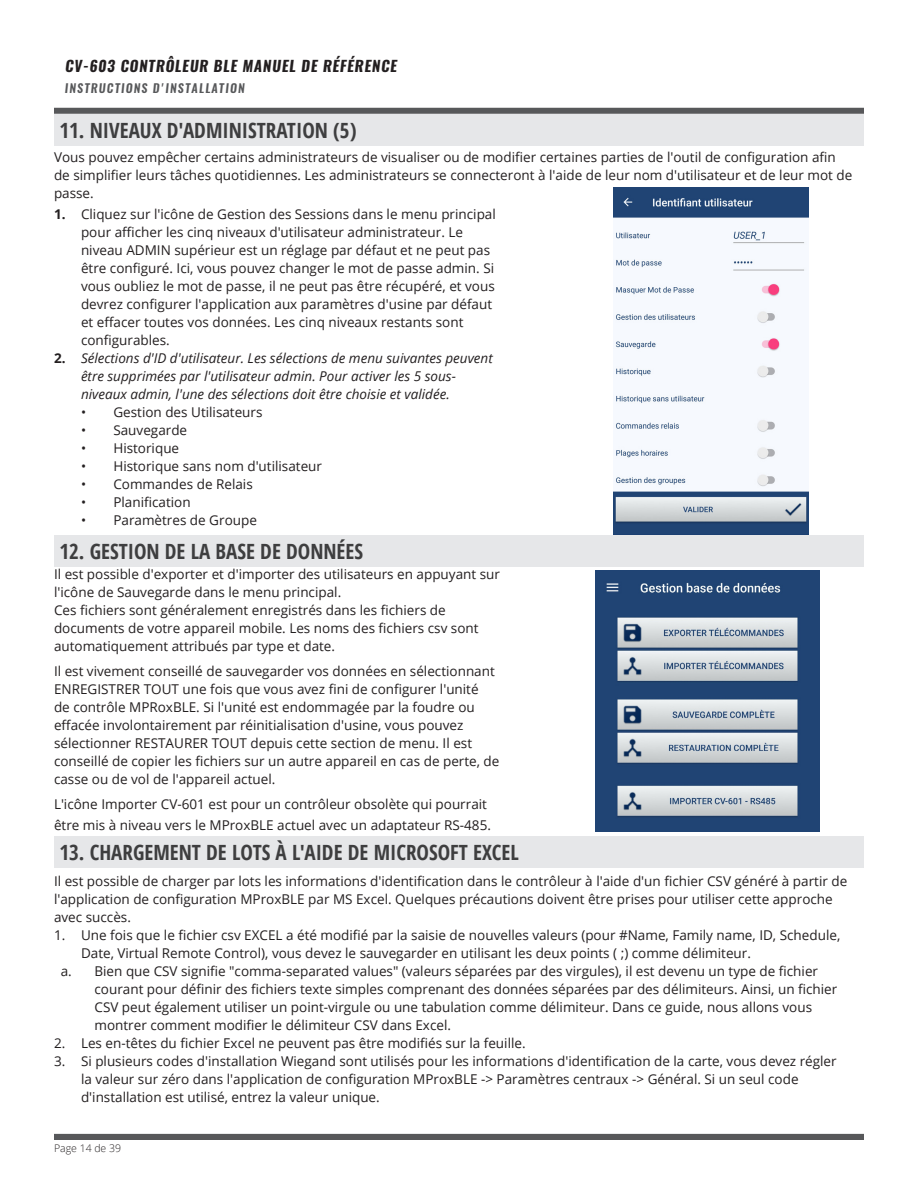
<style>
.page{position:relative;width:918px;height:1188px;background:#fff}
.page>*{position:absolute;margin:0;border:0;box-sizing:border-box;transform-origin:0 0}
._2018_-_H1_-Title_Align_Left{font:700 condensed 21px "Open Sans";color:#3e3e3f}
._2018-H1a_Aligh_Left-Inst_Instructions_Bl{font:700 15px "Oswald";color:#231f20}
.t1{font:13.5px/18px "Open Sans";color:#231f20}
.t2{font:italic 13.5px/18px "Open Sans";color:#231f20}
._2018-H1a_Aligh_Left-Inst_Instructions_Gr{font:italic 600 12px "Oswald";letter-spacing:.1em;color:#57585a}
._2018_-_page___align_left{font:300 10.5px "Open Sans";color:#231f20}
.s1{font-weight:700}
.s2{font-weight:700;font-style:normal}
</style>
<div class="page">
<div style="left:54px;top:108px;width:810px;height:6px;background:#57585a"></div>
<div style="left:54px;top:1134px;width:810px;height:6px;background:#57585a"></div>
<img style="left:613px;top:187px;width:195px;height:347px">
<img style="left:595px;top:571px;width:224px;height:260px">
<div style="left:54px;top:535px;width:810px;height:32px;background:#e6e7e9"></div>
<div style="left:54px;top:114px;width:810px;height:32px;background:#e6e7e9"></div>
<div style="left:54px;top:836px;width:810px;height:32px;background:#e6e7e9"></div>
<p class="_2018-H1a_Aligh_Left-Inst_Instructions_Bl" style="left:65px;top:58px;width:336px">CV-603 CONTRÔLEUR BLE MANUEL DE RÉFÉRENCE</p>
<p class="_2018-H1a_Aligh_Left-Inst_Instructions_Gr" style="left:65px;top:79px;width:181px">INSTRUCTIONS D'INSTALLATION</p>
<p class="_2018_-_H1_-Title_Align_Left" style="left:59px;top:116px;width:299px">11. NIVEAUX D'ADMINISTRATION (5)</p>
<p class="t1" style="left:54px;top:147px;width:800px">Vous pouvez empêcher certains administrateurs de visualiser ou de modifier certaines parties de l'outil de configuration afin de simplifier leurs tâches quotidiennes. Les administrateurs se connecteront à l'aide de leur nom d'utilisateur et de leur mot de passe.</p>
<p class="t1" style="left:81px;top:205px;width:416px;text-indent:-27px"><span class="s1">1.</span> Cliquez sur l'icône de Gestion des Sessions dans le menu principal pour afficher les cinq niveaux d'utilisateur administrateur. Le niveau ADMIN supérieur est un réglage par défaut et ne peut pas être configuré. Ici, vous pouvez changer le mot de passe admin. Si vous oubliez le mot de passe, il ne peut pas être récupéré, et vous devrez configurer l'application aux paramètres d'usine par défaut et effacer toutes vos données. Les cinq niveaux restants sont configurables.</p>
<p class="t2" style="left:81px;top:349px;width:413px;text-indent:-27px"><span class="s2">2.</span> Sélections d'ID d'utilisateur. Les sélections de menu suivantes peuvent être supprimées par l'utilisateur admin. Pour activer les 5 sous&shy;niveaux admin, l'une des sélections doit être choisie et validée.</p>
<p class="t1" style="left:81px;top:403px;width:183px">• Gestion des Utilisateurs</p>
<p class="t1" style="left:81px;top:421px;width:108px">• Sauvegarde</p>
<p class="t1" style="left:81px;top:439px;width:100px">• Historique</p>
<p class="t1" style="left:81px;top:457px;width:243px">• Historique sans nom d'utilisateur</p>
<p class="t1" style="left:81px;top:475px;width:173px">• Commandes de Relais</p>
<p class="t1" style="left:81px;top:493px;width:111px">• Planification</p>
<p class="t1" style="left:81px;top:511px;width:177px">• Paramètres de Groupe</p>
<p class="_2018_-_H1_-Title_Align_Left" style="left:59px;top:537px;width:305px">12. GESTION DE LA BASE DE DONNÉES</p>
<p class="t1" style="left:54px;top:565px;width:448px">Il est possible d'exporter et d'importer des utilisateurs en appuyant sur l'icône de Sauvegarde dans le menu principal.</p>
<p class="t1" style="left:54px;top:601px;width:426px">Ces fichiers sont généralement enregistrés dans les fichiers de documents de votre appareil mobile. Les noms des fichiers csv sont automatiquement attribués par type et date.</p>
<p class="t1" style="left:54px;top:662px;width:447px">Il est vivement conseillé de sauvegarder vos données en sélectionnant ENREGISTRER TOUT une fois que vous avez fini de configurer l'unité<br>de contrôle MPRoxBLE. Si l'unité est endommagée par la foudre ou effacée involontairement par réinitialisation d'usine, vous pouvez sélectionner RESTAURER TOUT depuis cette section de menu. Il est conseillé de copier les fichiers sur un autre appareil en cas de perte, de casse ou de vol de l'appareil actuel.</p>
<p class="t1" style="left:54px;top:793px;width:439px;line-height:21.6px">L'icône Importer CV-601 est pour un contrôleur obsolète qui pourrait être mis à niveau vers le MProxBLE actuel avec un adaptateur RS-485.</p>
<p class="_2018_-_H1_-Title_Align_Left" style="left:59px;top:838px;width:461px">13. CHARGEMENT DE LOTS À L'AIDE DE MICROSOFT EXCEL</p>
<p class="t1" style="left:54px;top:872px;width:795px">Il est possible de charger par lots les informations d'identification dans le contrôleur à l'aide d'un fichier CSV généré à partir de l'application de configuration MProxBLE par MS Excel. Quelques précautions doivent être prises pour utiliser cette approche avec succès.</p>
<p class="t1" style="left:81px;top:926px;width:761px;text-indent:-27px">1. Une fois que le fichier csv EXCEL a été modifié par la saisie de nouvelles valeurs (pour #Name, Family name, ID, Schedule,<br>Date, Virtual Remote Control), vous devez le sauvegarder en utilisant les deux points ( ;) comme délimiteur.</p>
<p class="t1" style="left:94px;top:962px;width:744px;text-indent:-34px">a. Bien que CSV signifie "comma-separated values" (valeurs séparées par des virgules), il est devenu un type de fichier courant pour définir des fichiers texte simples comprenant des données séparées par des délimiteurs. Ainsi, un fichier CSV peut également utiliser un point-virgule ou une tabulation comme délimiteur. Dans ce guide, nous allons vous montrer comment modifier le délimiteur CSV dans Excel.</p>
<p class="t1" style="left:54px;top:1034px;width:473px">2. Les en-têtes du fichier Excel ne peuvent pas être modifiés sur la feuille.</p>
<p class="t1" style="left:81px;top:1052px;width:757px;text-indent:-27px">3. Si plusieurs codes d'installation Wiegand sont utilisés pour les informations d'identification de la carte, vous devez régler la valeur sur zéro dans l'application de configuration MProxBLE -&gt; Paramètres centraux -&gt; Général. Si un seul code d'installation est utilisé, entrez la valeur unique.</p>
<p class="_2018_-_page___align_left" style="left:54px;top:1141px;width:69px">Page 14 de 39</p>
</div>
